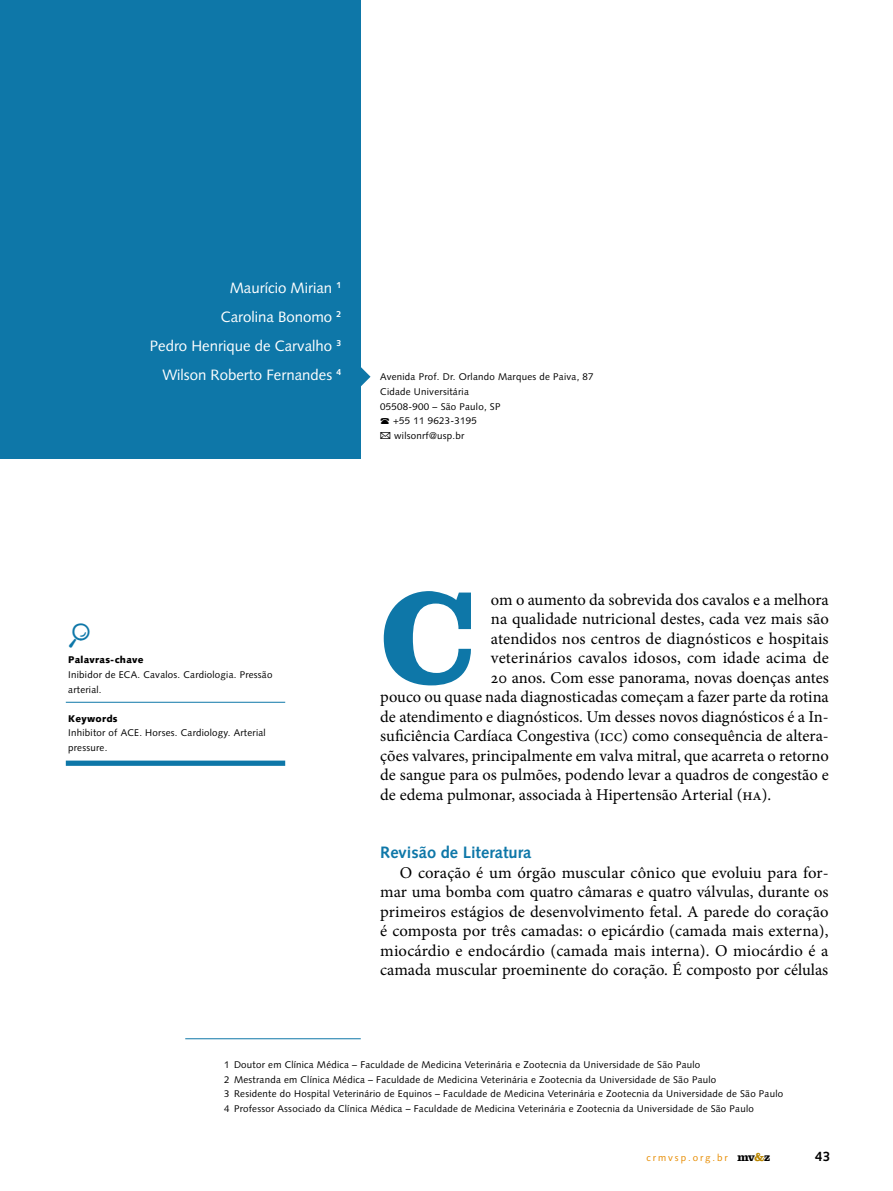
<style>
.page{position:relative;width:893px;height:1191px;background:#fff}
.page>*{position:absolute;margin:0;border:0;box-sizing:border-box;transform-origin:0 0}
.t1{font:700 134.1px "Clarendon LT Std";color:#0e77a8}
.t2{font:16.5px/19.5px "Minion Pro";color:#000;text-align:justify}
.t3{font:700 16.5px "Syntax LT Std";color:#0e77a8}
.t4{font:15px/29.2px "Syntax LT Std";color:#fff;text-align:right}
.t5{font:700 13.5px "Syntax LT Std";color:#000}
.t6{font:9.75px/14.7px "Syntax LT Std";letter-spacing:.025em;color:#000}
.t7{font:900 9.75px "Syntax LT Std";letter-spacing:.025em;color:#000}
.t8{font:9.75px "Syntax LT Std";letter-spacing:.2em;color:#e78c00}
.s1{font-family:"Clarendon LT Std";font-weight:700;font-size:12px;color:#000}
.s2{font-family:"Clarendon LT Std";font-weight:700;font-size:12px;color:#b98600}
</style>
<div class="page">
<div style="left:0;top:0;width:361px;height:458px;background:#0e77a8"></div>
<hr style="left:66px;top:702px;width:219px;height:1px;background:#0e77a8">
<div style="left:66px;top:760px;width:219px;height:6px;background:#0e77a8"></div>
<svg style="left:361px;top:367px;width:9px;height:19px"></svg>
<hr style="left:185px;top:1038px;width:176px;height:1px;background:#0e77a8">
<p class="t4" style="left:150px;top:273px;width:193px">Maurício Mirian <sup>1<br></sup>Carolina Bonomo <sup>2<br></sup>Pedro Henrique de Carvalho <sup>3<br></sup>Wilson Roberto Fernandes <sup>4</sup></p>
<p class="t6" style="left:380px;top:370px;width:215px">Avenida Prof. Dr. Orlando Marques de Paiva, 87</p>
<p class="t6" style="left:380px;top:384px;width:90px">Cidade Universitária</p>
<p class="t6" style="left:380px;top:399px;width:122px">05508-900 – São Paulo, SP</p>
<p class="t6" style="left:393px;top:413px;width:85px">+55 11 9623-3195</p>
<p class="t6" style="left:394px;top:428px;width:72px">wilsonrf@usp.br</p>
<p class="t7" style="left:68px;top:654px;width:77px">Palavras-chave</p>
<p class="t6" style="left:68px;top:667px;width:206px">Inibidor de ECA. Cavalos. Cardiologia. Pressão arterial.</p>
<p class="t7" style="left:68px;top:712px;width:51px">Keywords</p>
<p class="t6" style="left:68px;top:725px;width:199px">Inhibitor of ACE. Horses. Cardiology. Arterial pressure.</p>
<h1 class="t1" style="left:380px;top:556px;width:98px">C</h1>
<p class="t2" style="left:491px;top:590px;width:339px">om o aumento da sobrevida dos cavalos e a melhora</p>
<p class="t2" style="left:491px;top:609px;width:339px">na qualidade nutricional destes, cada vez mais são</p>
<p class="t2" style="left:491px;top:629px;width:339px">atendidos nos centros de diagnósticos e hospitais</p>
<p class="t2" style="left:491px;top:648px;width:339px">veterinários cavalos idosos, com idade acima de</p>
<p class="t2" style="left:491px;top:668px;width:339px">20 anos. Com esse panorama, novas doenças antes</p>
<p class="t2" style="left:380px;top:687px;width:450px">pouco ou quase nada diagnosticadas começam a fazer parte da rotina</p>
<p class="t2" style="left:380px;top:707px;width:450px">de atendimento e diagnósticos. Um desses novos diagnósticos é a In-</p>
<p class="t2" style="left:380px;top:726px;width:450px">suficiência Cardíaca Congestiva (icc) como consequência de altera-</p>
<p class="t2" style="left:380px;top:746px;width:450px">ções valvares, principalmente em valva mitral, que acarreta o retorno</p>
<p class="t2" style="left:380px;top:765px;width:450px">de sangue para os pulmões, podendo levar a quadros de congestão e</p>
<p class="t2" style="left:380px;top:785px;width:392px">de edema pulmonar, associada à Hipertensão Arterial (ha).</p>
<p class="t3" style="left:380px;top:843px;width:153px">Revisão de Literatura</p>
<p class="t2" style="left:380px;top:863px;width:450px;text-indent:19px">O coração é um órgão muscular cônico que evoluiu para for&shy;mar uma bomba com quatro câmaras e quatro válvulas, durante os primeiros estágios de desenvolvimento fetal. A parede do coração é composta por três camadas: o epicárdio (camada mais externa), miocárdio e endocárdio (camada mais interna). O miocárdio é a camada muscular proeminente do coração. É composto por células</p>
<p class="t6" style="left:224px;top:1057px;width:560px">1 Doutor em Clínica Médica – Faculdade de Medicina Veterinária e Zootecnia da Universidade de São Paulo<br>2 Mestranda em Clínica Médica – Faculdade de Medicina Veterinária e Zootecnia da Universidade de São Paulo<br>3 Residente do Hospital Veterinário de Equinos – Faculdade de Medicina Veterinária e Zootecnia da Universidade de São Paulo 4 Professor Associado da Clínica Médica – Faculdade de Medicina Veterinária e Zootecnia da Universidade de São Paulo</p>
<p class="t8" style="left:646px;top:1151px;width:125px">crmvsp.org.br <span class="s1">mv</span><span class="s2">&amp;</span><span class="s1">z</span></p>
<p class="t5" style="left:815px;top:1148px;width:17px">43</p>
</div>
